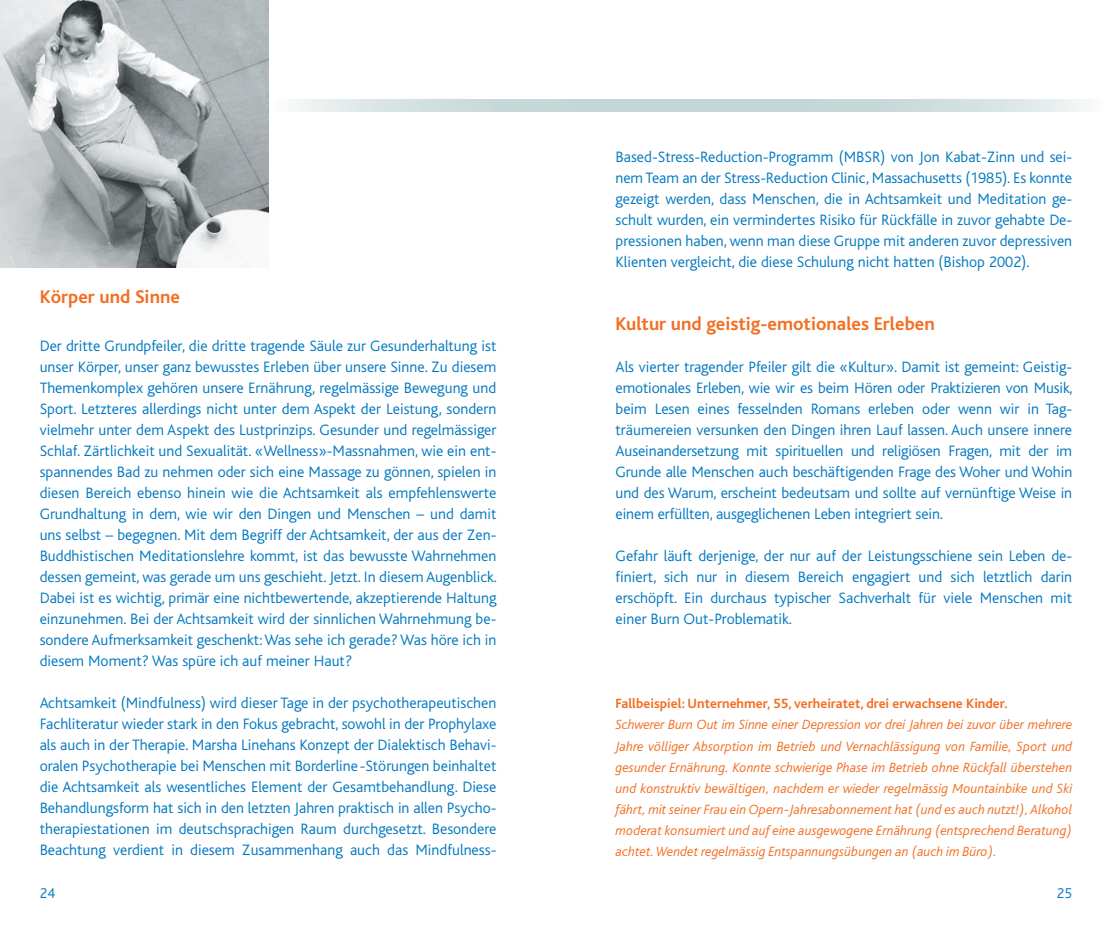
<style>
.page{position:relative;width:1112px;height:928px;background:#fff}
.page>*{position:absolute;margin:0;border:0;box-sizing:border-box;transform-origin:0 0}
.t1{font:700 19.25px "Bliss";color:#f36e21}
.t2{font:300 15.75px/21px "Bliss";color:#0078c0;text-align:justify}
.t3{font:300 14.88px "Bliss";color:#0078c0}
.t4{font:italic 300 14px/21px "Bliss";color:#f36e21;text-align:justify}
.t5{font:700 14px "Bliss";color:#f36e21}
</style>
<div class="page">
<svg style="left:268px;top:99px;width:818px;height:13px"></svg>
<img style="left:0;top:0;width:268px;height:268px">
<p class="t1" style="left:40px;top:287px;width:142px">Körper und Sinne</p>
<p class="t2" style="left:40px;top:336px;width:458px">Der dritte Grundpfeiler, die dritte tragende Säule zur Gesunderhaltung ist unser Körper, unser ganz bewusstes Erleben über unsere Sinne. Zu diesem Themenkomplex gehören unsere Ernährung, regelmässige Bewegung und Sport. Letzteres allerdings nicht unter dem Aspekt der Leistung, sondern vielmehr unter dem Aspekt des Lustprinzips. Gesunder und regelmässiger Schlaf. Zärtlichkeit und Sexualität. «Wellness»-Massnahmen, wie ein ent&shy;spannendes Bad zu nehmen oder sich eine Massage zu gönnen, spielen in diesen Bereich ebenso hinein wie die Achtsamkeit als empfehlenswerte Grundhaltung in dem, wie wir den Dingen und Menschen – und damit uns selbst – begegnen. Mit dem Begriff der Achtsamkeit, der aus der Zen-Buddhistischen Meditationslehre kommt, ist das bewusste Wahrnehmen dessen gemeint, was gerade um uns geschieht. Jetzt. In diesem Augenblick.<br>Dabei ist es wichtig, primär eine nichtbewertende, akzeptierende Haltung einzunehmen. Bei der Achtsamkeit wird der sinnlichen Wahrnehmung be&shy;sondere Aufmerksamkeit geschenkt: Was sehe ich gerade? Was höre ich in diesem Moment? Was spüre ich auf meiner Haut?</p>
<p class="t2" style="left:40px;top:693px;width:458px">Achtsamkeit (Mindfulness) wird dieser Tage in der psychotherapeutischen Fachliteratur wieder stark in den Fokus gebracht, sowohl in der Prophylaxe als auch in der Therapie. Marsha Linehans Konzept der Dialektisch Behavi&shy;oralen Psychotherapie bei Menschen mit Borderline-Störungen beinhaltet die Achtsamkeit als wesentliches Element der Gesamtbehandlung. Diese Behandlungsform hat sich in den letzten Jahren praktisch in allen Psycho&shy;therapiestationen im deutschsprachigen Raum durchgesetzt. Besondere Beachtung verdient in diesem Zusammenhang auch das Mindfulness-</p>
<p class="t2" style="left:615px;top:147px;width:458px">Based-Stress-Reduction-Programm (MBSR) von Jon Kabat-Zinn und sei&shy;nem Team an der Stress-Reduction Clinic, Massachusetts (1985). Es konnte gezeigt werden, dass Menschen, die in Achtsamkeit und Meditation ge&shy;schult wurden, ein vermindertes Risiko für Rückfälle in zuvor gehabte De&shy;pressionen haben, wenn man diese Gruppe mit anderen zuvor depressiven Klienten vergleicht, die diese Schulung nicht hatten (Bishop 2002).</p>
<p class="t1" style="left:615px;top:314px;width:321px">Kultur und geistig-emotionales Erleben</p>
<p class="t2" style="left:615px;top:357px;width:458px">Als vierter tragender Pfeiler gilt die «Kultur». Damit ist gemeint: Geistig&shy;emotionales Erleben, wie wir es beim Hören oder Praktizieren von Musik, beim Lesen eines fesselnden Romans erleben oder wenn wir in Tag&shy;träumereien versunken den Dingen ihren Lauf lassen. Auch unsere innere Auseinandersetzung mit spirituellen und religiösen Fragen, mit der im Grunde alle Menschen auch beschäftigenden Frage des Woher und Wohin und des Warum, erscheint bedeutsam und sollte auf vernünftige Weise in einem erfüllten, ausgeglichenen Leben integriert sein.</p>
<p class="t2" style="left:615px;top:546px;width:458px">Gefahr läuft derjenige, der nur auf der Leistungsschiene sein Leben de&shy;finiert, sich nur in diesem Bereich engagiert und sich letztlich darin erschöpft. Ein durchaus typischer Sachverhalt für viele Menschen mit einer Burn Out-Problematik.</p>
<p class="t5" style="left:615px;top:696px;width:393px">Fallbeispiel: Unternehmer, 55, verheiratet, drei erwachsene Kinder.</p>
<p class="t4" style="left:615px;top:714px;width:458px">Schwerer Burn Out im Sinne einer Depression vor drei Jahren bei zuvor über mehrere Jahre völliger Absorption im Betrieb und Vernachlässigung von Familie, Sport und gesunder Ernährung. Konnte schwierige Phase im Betrieb ohne Rückfall überstehen und konstruktiv bewältigen, nachdem er wieder regelmässig Mountainbike und Ski fährt, mit seiner Frau ein Opern-Jahresabonnement hat (und es auch nutzt!), Alkohol moderat konsumiert und auf eine ausgewogene Ernährung (entsprechend Beratung) achtet. Wendet regelmässig Entspannungsübungen an (auch im Büro).</p>
<p class="t3" style="left:40px;top:884px;width:17px">24</p>
<p class="t3" style="left:1056px;top:884px;width:17px">25</p>
</div>
